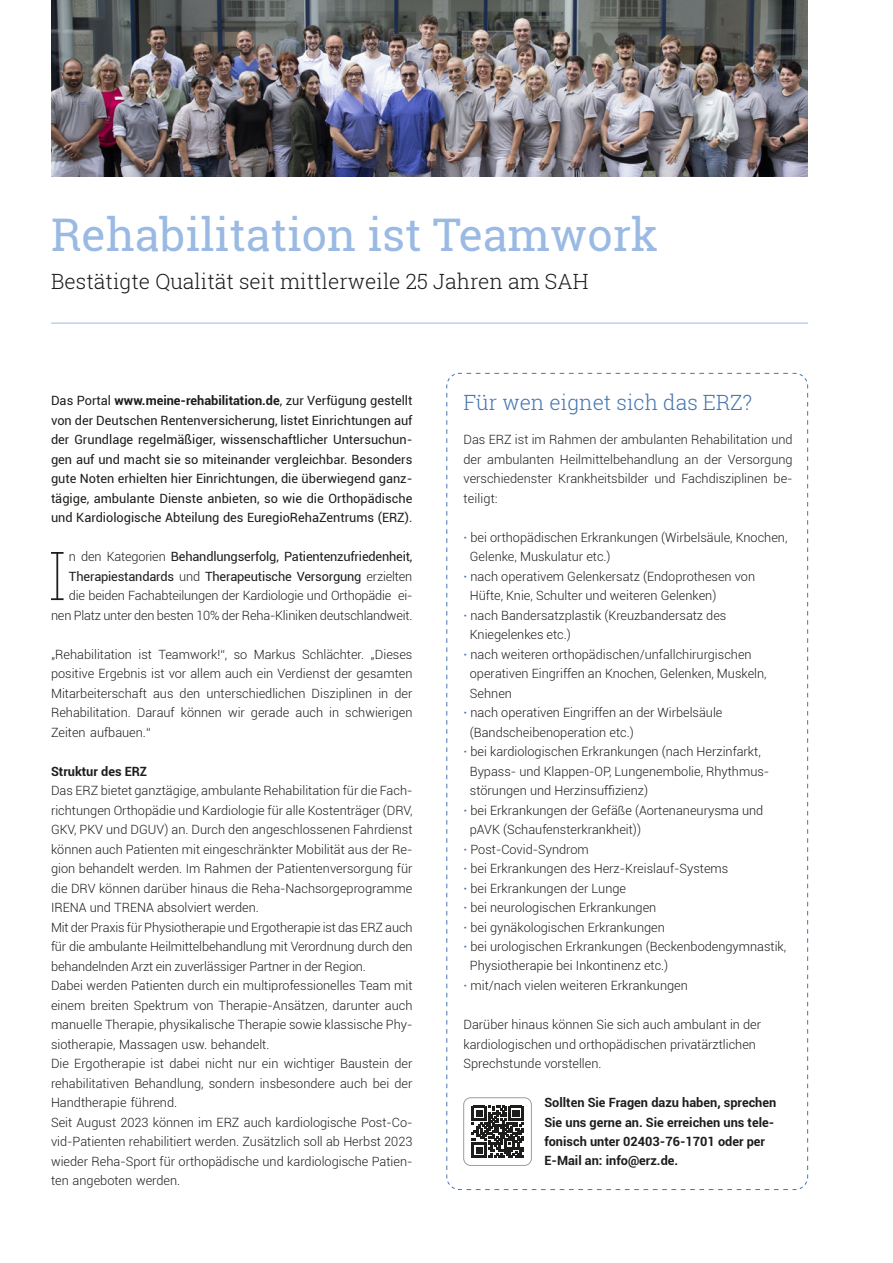
<style>
.page{position:relative;width:893px;height:1263px;background:#fff}
.page>*{position:absolute;margin:0;border:0;box-sizing:border-box;transform-origin:0 0}
.t1{font:100 67.65px "Roboto Slab";color:#1d1d1b}
.t2{font:45px "Roboto Slab";color:#9abae3}
.t3{font:300 21px "Roboto Slab";color:#1d1d1b}
.t4{font:300 21px "Roboto Slab";color:#4675b1}
.t5{font:300 12.75px/19.5px "Roboto";color:#1d1d1b;text-align:justify}
.t6{font:12.75px/19.5px "Roboto";color:#1d1d1b;text-align:justify}
.t7{font:700 12.75px/19.5px "Roboto";color:#1d1d1b}
.s1{font-weight:700}
.s2{font-weight:400}
.s3{font-weight:700;color:#4675b1}
</style>
<div class="page">
<hr style="left:51px;top:323px;width:757px;height:1px;background:#9abae3">
<svg style="left:446px;top:373px;width:362px;height:817px"></svg>
<img style="left:51px;top:0;width:757px;height:176px">
<h2 class="t2" style="left:51px;top:204px;width:609px">Rehabilitation ist Teamwork</h2>
<h3 class="t3" style="left:51px;top:267px;width:539px">Bestätigte Qualität seit mittlerweile 25 Jahren am SAH</h3>
<p class="t6" style="left:51px;top:390px;width:363px">Das Portal <span class="s1">www.meine-rehabilitation.de</span>, zur Verfügung gestellt von der Deutschen Rentenversicherung, listet Einrichtungen auf der Grundlage regelmäßiger, wissenschaftlicher Untersuchun&shy;gen auf und macht sie so miteinander vergleichbar. Besonders gute Noten erhielten hier Einrichtungen, die überwiegend ganz&shy;tägige, ambulante Dienste anbieten, so wie die Orthopädische und Kardiologische Abteilung des EuregioRehaZentrums (ERZ).</p>
<h1 class="t1" style="left:47px;top:529px;width:21px">I</h1>
<p class="t5" style="left:51px;top:546px;width:363px;text-align:right">n den Kategorien <span class="s2">Behandlungserfolg, Patientenzufriedenheit, Therapiestandards</span> und <span class="s2">Therapeutische Versorgung</span> erzielten die beiden Fachabteilungen der Kardiologie und Orthopädie ei&shy;nen Platz unter den besten 10% der Reha-Kliniken deutschlandweit.</p>
<p class="t5" style="left:51px;top:644px;width:363px">„Rehabilitation ist Teamwork!“, so Markus Schlächter. „Dieses positive Ergebnis ist vor allem auch ein Verdienst der gesamten Mitarbeiterschaft aus den unterschiedlichen Disziplinen in der Rehabilitation. Darauf können wir gerade auch in schwierigen Zeiten aufbauen.“</p>
<p class="t7" style="left:51px;top:761px;width:98px">Struktur des ERZ</p>
<p class="t5" style="left:51px;top:780px;width:363px;text-align:left">Das ERZ bietet ganztägige, ambulante Rehabilitation für die Fach&shy;richtungen Orthopädie und Kardiologie für alle Kostenträger (DRV, GKV, PKV und DGUV) an. Durch den angeschlossenen Fahrdienst können auch Patienten mit eingeschränkter Mobilität aus der Re&shy;gion behandelt werden. Im Rahmen der Patientenversorgung für die DRV können darüber hinaus die Reha-Nachsorgeprogramme IRENA und TRENA absolviert werden.<br>Mit der Praxis für Physiotherapie und Ergotherapie ist das ERZ auch für die ambulante Heilmittelbehandlung mit Verordnung durch den behandelnden Arzt ein zuverlässiger Partner in der Region.<br>Dabei werden Patienten durch ein multiprofessionelles Team mit einem breiten Spektrum von Therapie-Ansätzen, darunter auch manuelle Therapie, physikalische Therapie sowie klassische Phy&shy;siotherapie, Massagen usw. behandelt.<br>Die Ergotherapie ist dabei nicht nur ein wichtiger Baustein der rehabilitativen Behandlung, sondern insbesondere auch bei der Handtherapie führend.<br>Seit August 2023 können im ERZ auch kardiologische Post-Co&shy;vid-Patienten rehabilitiert werden. Zusätzlich soll ab Herbst 2023 wieder Reha-Sport für orthopädische und kardiologische Patien&shy;ten angeboten werden.</p>
<h3 class="t4" style="left:463px;top:387px;width:290px">Für wen eignet sich das ERZ?</h3>
<p class="t5" style="left:463px;top:429px;width:331px">Das ERZ ist im Rahmen der ambulanten Rehabilitation und der ambulanten Heilmittelbehandlung an der Versorgung verschiedenster Krankheitsbilder und Fachdisziplinen be&shy;teiligt:</p>
<p class="t5" style="left:463px;top:527px;width:325px"><span class="s3">·</span> bei orthopädischen Erkrankungen (Wirbelsäule, Knochen,</p>
<p class="t5" style="left:470px;top:546px;width:142px">Gelenke, Muskulatur etc.)</p>
<p class="t5" style="left:463px;top:566px;width:293px"><span class="s3">·</span> nach operativem Gelenkersatz (Endoprothesen von</p>
<p class="t5" style="left:470px;top:585px;width:248px">Hüfte, Knie, Schulter und weiteren Gelenken)</p>
<p class="t5" style="left:463px;top:605px;width:264px"><span class="s3">·</span> nach Bandersatzplastik (Kreuzbandersatz des</p>
<p class="t5" style="left:470px;top:624px;width:103px">Kniegelenkes etc.)</p>
<p class="t5" style="left:463px;top:644px;width:290px"><span class="s3">·</span> nach weiteren orthopädischen/unfallchirurgischen</p>
<p class="t5" style="left:470px;top:663px;width:298px">operativen Eingriffen an Knochen, Gelenken, Muskeln,</p>
<p class="t5" style="left:470px;top:683px;width:44px">Sehnen</p>
<p class="t5" style="left:463px;top:702px;width:260px"><span class="s3">·</span> nach operativen Eingriffen an der Wirbelsäule</p>
<p class="t5" style="left:470px;top:722px;width:165px">(Bandscheibenoperation etc.)</p>
<p class="t5" style="left:463px;top:741px;width:299px"><span class="s3">·</span> bei kardiologischen Erkrankungen (nach Herzinfarkt,</p>
<p class="t5" style="left:470px;top:761px;width:301px">Bypass- und Klappen-OP, Lungenembolie, Rhythmus-</p>
<p class="t5" style="left:470px;top:780px;width:180px">störungen und Herzinsuffizienz)</p>
<p class="t5" style="left:463px;top:800px;width:301px"><span class="s3">·</span> bei Erkrankungen der Gefäße (Aortenaneurysma und</p>
<p class="t5" style="left:470px;top:819px;width:173px">pAVK (Schaufensterkrankheit))</p>
<p class="t5" style="left:463px;top:839px;width:127px"><span class="s3">·</span> Post-Covid-Syndrom</p>
<p class="t5" style="left:463px;top:858px;width:266px"><span class="s3">·</span> bei Erkrankungen des Herz-Kreislauf-Systems</p>
<p class="t5" style="left:463px;top:878px;width:164px"><span class="s3">·</span> bei Erkrankungen der Lunge</p>
<p class="t5" style="left:463px;top:897px;width:194px"><span class="s3">·</span> bei neurologischen Erkrankungen</p>
<p class="t5" style="left:463px;top:917px;width:203px"><span class="s3">·</span> bei gynäkologischen Erkrankungen</p>
<p class="t5" style="left:463px;top:936px;width:324px"><span class="s3">·</span> bei urologischen Erkrankungen (Beckenbodengymnastik,</p>
<p class="t5" style="left:470px;top:956px;width:200px">Physiotherapie bei Inkontinenz etc.)</p>
<p class="t5" style="left:463px;top:975px;width:226px"><span class="s3">·</span> mit/nach vielen weiteren Erkrankungen</p>
<p class="t5" style="left:463px;top:1014px;width:299px;text-align:left">Darüber hinaus können Sie sich auch ambulant in der kardiologischen und orthopädischen privatärztlichen<br>Sprechstunde vorstellen.</p>
<p class="t7" style="left:544px;top:1092px;width:233px">Sollten Sie Fragen dazu haben, sprechen Sie uns gerne an. Sie erreichen uns tele&shy;fonisch unter 02403-76-1701 oder per E-Mail an: info@erz.de.</p>
</div>
